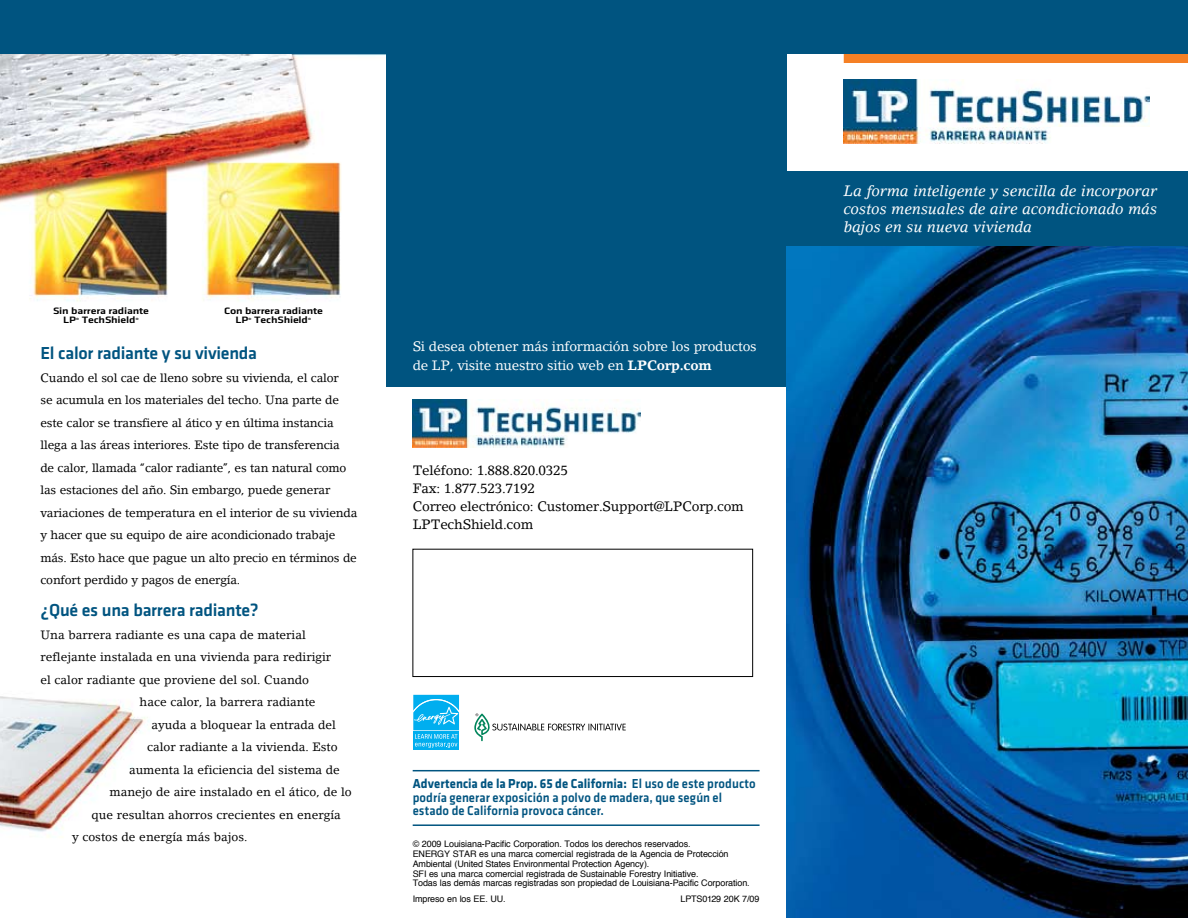
<style>
.page{position:relative;width:1188px;height:918px;background:#fff}
.page>*{position:absolute;margin:0;border:0;box-sizing:border-box;transform-origin:0 0}
.t1{font:500 18px "Klavika";letter-spacing:-.015em;color:#005480}
.t2{font:italic 15px/18px "Lino Letter";color:#fff;text-align:justify}
.t3{font:500 13.5px/13.5px "Klavika";letter-spacing:.005em;color:#005480;scale:.94 1}
.t4{font:13.5px/18px "Lino Letter";letter-spacing:-.015em;color:#000}
.t5{font:13.5px/19.5px "Lino Letter";letter-spacing:-.015em;color:#fff}
.t6{font:12px/22.5px "Lino Letter";letter-spacing:-.015em;color:#000}
.t7{font:500 9.6px/9px "Klavika";letter-spacing:-.015em;color:#000;text-align:center;scale:1.25 1}
.t8{font:9px/9.8px "Helvetica";letter-spacing:-.01em;color:#000}
.s1{font-weight:700}
</style>
<div class="page">
<img style="left:0;top:54px;width:386px;height:784px">
<div style="left:0;top:0;width:386px;height:54px;background:#005480"></div>
<div style="left:787px;top:0;width:401px;height:54px;background:#005480"></div>
<img style="left:844px;top:79px;width:306px;height:64px">
<img style="left:413px;top:400px;width:228px;height:47px">
<div style="left:844px;top:54px;width:344px;height:9px;background:#f58025"></div>
<div style="left:787px;top:172px;width:401px;height:76px;background:#005480"></div>
<svg style="left:413px;top:694px;width:46px;height:1px"></svg>
<div style="left:413px;top:731px;width:46px;height:19px;background:#00aeef"></div>
<svg style="left:413px;top:695px;width:46px;height:53px"></svg>
<div style="left:386px;top:0;width:401px;height:386px;background:#005480"></div>
<svg style="left:474px;top:713px;width:152px;height:28px"></svg>
<div style="left:413px;top:549px;width:340px;height:128px;border:1px solid #000"></div>
<img style="left:787px;top:247px;width:401px;height:671px">
<hr style="left:413px;top:770px;width:347px;height:1px;background:#005480">
<hr style="left:413px;top:824px;width:347px;height:2px;background:#005480">
<p class="t7" style="left:53px;top:306px;width:78px">Sin barrera radiante<br>LP<sup>®</sup> TechShield<sup>®</sup></p>
<p class="t7" style="left:224px;top:306px;width:81px">Con barrera radiante<br>LP<sup>®</sup> TechShield<sup>®</sup></p>
<h1 class="t1" style="left:40px;top:341px;width:218px">El calor radiante y su vivienda</h1>
<p class="t6" style="left:40px;top:366px;width:318px">Cuando el sol cae de lleno sobre su vivienda, el calor<br>se acumula en los materiales del techo. Una parte de este calor se transfiere al ático y en última instancia llega a las áreas interiores. Este tipo de transferencia<br>de calor, llamada “calor radiante”, es tan natural como las estaciones del año. Sin embargo, puede generar variaciones de temperatura en el interior de su vivienda y hacer que su equipo de aire acondicionado trabaje más. Esto hace que pague un alto precio en términos de confort perdido y pagos de energía.</p>
<h1 class="t1" style="left:40px;top:598px;width:220px">¿Qué es una barrera radiante?</h1>
<p class="t6" style="left:40px;top:623px;width:267px">Una barrera radiante es una capa de material</p>
<p class="t6" style="left:40px;top:646px;width:292px">reflejante instalada en una vivienda para redirigir</p>
<p class="t6" style="left:40px;top:668px;width:270px">el calor radiante que proviene del sol. Cuando</p>
<p class="t6" style="left:140px;top:691px;width:178px">hace calor, la barrera radiante</p>
<p class="t6" style="left:152px;top:713px;width:186px">ayuda a bloquear la entrada del</p>
<p class="t6" style="left:147px;top:736px;width:192px">calor radiante a la vivienda. Esto</p>
<p class="t6" style="left:129px;top:758px;width:212px">aumenta la eficiencia del sistema de</p>
<p class="t6" style="left:110px;top:781px;width:244px">manejo de aire instalado en el ático, de lo</p>
<p class="t6" style="left:92px;top:803px;width:251px">que resultan ahorros crecientes en energía</p>
<p class="t6" style="left:72px;top:826px;width:177px">y costos de energía más bajos.</p>
<p class="t5" style="left:413px;top:336px;width:346px">Si desea obtener más información sobre los productos de LP, visite nuestro sitio web en <span class="s1">LPCorp.com</span></p>
<p class="t4" style="left:413px;top:461px;width:333px">Teléfono: 1.888.820.0325<br>Fax: 1.877.523.7192<br>Correo electrónico: Customer.Support@LPCorp.com<br>LPTechShield.com</p>
<p class="t3" style="left:413px;top:777px;width:367px"><span class="s1">Advertencia de la Prop. 65 de California:</span> El uso de este producto podría generar exposición a polvo de madera, que según el estado de California provoca cáncer.</p>
<p class="t8" style="left:413px;top:840px;width:339px">© 2009 Louisiana-Pacific Corporation. Todos los derechos reservados.<br>ENERGY STAR es una marca comercial registrada de la Agencia de Protección Ambiental (United States Environmental Protection Agency).<br>SFI es una marca comercial registrada de Sustainable Forestry Initiative.<br>Todas las demás marcas registradas son propiedad de Louisiana-Pacific Corporation.</p>
<p class="t8" style="left:413px;top:894px;width:95px">Impreso en los EE. UU.</p>
<p class="t8" style="left:680px;top:894px;width:81px">LPTS0129 20K 7/09</p>
<p class="t2" style="left:844px;top:182px;width:315px">La forma inteligente y sencilla de incorporar costos mensuales de aire acondicionado más bajos en su nueva vivienda</p>
</div>
